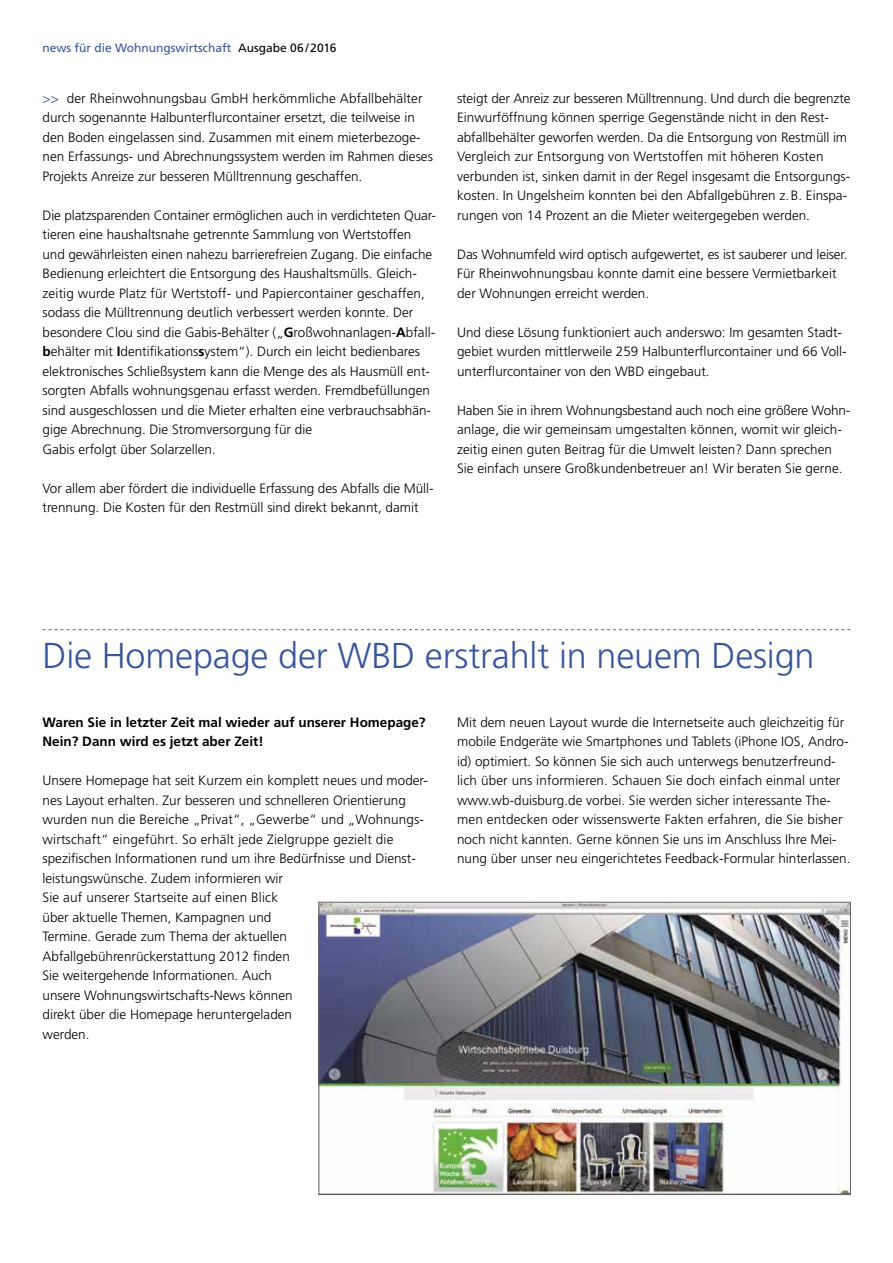
<style>
.page{position:relative;width:893px;height:1263px;background:#fff}
.page>*{position:absolute;margin:0;border:0;box-sizing:border-box;transform-origin:0 0}
.t1{font:300 36px "Frutiger";letter-spacing:-.005em;color:#39569b}
.t2{font:300 13.5px/19.5px "Frutiger";color:#000}
.t3{font:700 13.5px/19.5px "Frutiger";color:#000}
.t4{font:12px "Frutiger";color:#39569b}
.s1{color:#000}
.s2{color:#39569b}
.s3{font-weight:700}
</style>
<div class="page">
<svg style="left:43px;top:629px;width:807px;height:1px"></svg>
<img style="left:321px;top:904px;width:528px;height:289px">
<div style="left:319px;top:902px;width:532px;height:293px;border:1px solid #636363"></div>
<p class="t4" style="left:43px;top:41px;width:296px">news für die Wohnungswirtschaft <span class="s1">Ausgabe 06/2016</span></p>
<p class="t2" style="left:43px;top:88px;width:392px"><span class="s2">&gt;&gt;</span> der Rheinwohnungsbau GmbH herkömmliche Abfallbehälter durch sogenannte Halbunterflurcontainer ersetzt, die teilweise in den Boden eingelassen sind. Zusammen mit einem mieterbezoge&shy;nen Erfassungs- und Abrechnungssystem werden im Rahmen dieses Projekts Anreize zur besseren Mülltrennung geschaffen.</p>
<p class="t2" style="left:43px;top:205px;width:395px">Die platzsparenden Container ermöglichen auch in verdichteten Quar&shy;tieren eine haushaltsnahe getrennte Sammlung von Wertstoffen und gewährleisten einen nahezu barrierefreien Zugang. Die einfache Bedienung erleichtert die Entsorgung des Haushaltsmülls. Gleich&shy;zeitig wurde Platz für Wertstoff- und Papiercontainer geschaffen, sodass die Mülltrennung deutlich verbessert werden konnte. Der besondere Clou sind die Gabis-Behälter („<span class="s3">G</span>roßwohnanlagen-<span class="s3">A</span>bfall&shy;<span class="s3">b</span>ehälter mit <span class="s3">I</span>dentifikations<span class="s3">s</span>ystem“). Durch ein leicht bedienbares elektronisches Schließsystem kann die Menge des als Hausmüll ent&shy;sorgten Abfalls wohnungsgenau erfasst werden. Fremdbefüllungen sind ausgeschlossen und die Mieter erhalten eine verbrauchsabhän&shy;gige Abrechnung. Die Stromversorgung für die<br>Gabis erfolgt über Solarzellen.</p>
<p class="t2" style="left:43px;top:478px;width:393px">Vor allem aber fördert die individuelle Erfassung des Abfalls die Müll&shy;trennung. Die Kosten für den Restmüll sind direkt bekannt, damit</p>
<p class="t2" style="left:457px;top:88px;width:395px">steigt der Anreiz zur besseren Mülltrennung. Und durch die begrenzte Einwurföffnung können sperrige Gegenstände nicht in den Rest&shy;abfallbehälter geworfen werden. Da die Entsorgung von Restmüll im Vergleich zur Entsorgung von Wertstoffen mit höheren Kosten verbunden ist, sinken damit in der Regel insgesamt die Entsorgungs&shy;kosten. In Ungelsheim konnten bei den Abfallgebühren z.B. Einspa&shy;rungen von 14 Prozent an die Mieter weitergegeben werden.</p>
<p class="t2" style="left:457px;top:244px;width:392px">Das Wohnumfeld wird optisch aufgewertet, es ist sauberer und leiser.<br>Für Rheinwohnungsbau konnte damit eine bessere Vermietbarkeit der Wohnungen erreicht werden.</p>
<p class="t2" style="left:457px;top:322px;width:391px">Und diese Lösung funktioniert auch anderswo: Im gesamten Stadt&shy;gebiet wurden mittlerweile 259 Halbunterflurcontainer und 66 Voll&shy;unterflurcontainer von den WBD eingebaut.</p>
<p class="t2" style="left:457px;top:400px;width:395px">Haben Sie in ihrem Wohnungsbestand auch noch eine größere Wohn&shy;anlage, die wir gemeinsam umgestalten können, womit wir gleich&shy;zeitig einen guten Beitrag für die Umwelt leisten? Dann sprechen Sie einfach unsere Großkundenbetreuer an! Wir beraten Sie gerne.</p>
<h1 class="t1" style="left:43px;top:635px;width:774px">Die Homepage der WBD erstrahlt in neuem Design</h1>
<p class="t3" style="left:43px;top:712px;width:385px">Waren Sie in letzter Zeit mal wieder auf unserer Homepage?<br>Nein? Dann wird es jetzt aber Zeit!</p>
<p class="t2" style="left:43px;top:771px;width:386px">Unsere Homepage hat seit Kurzem ein komplett neues und moder&shy;nes Layout erhalten. Zur besseren und schnelleren Orientierung wurden nun die Bereiche „Privat“, „Gewerbe“ und „Wohnungs&shy;wirtschaft“ eingeführt. So erhält jede Zielgruppe gezielt die spezifischen Informationen rund um ihre Bedürfnisse und Dienst&shy;leistungswünsche. Zudem informieren wir<br>Sie auf unserer Startseite auf einen Blick<br>über aktuelle Themen, Kampagnen und<br>Termine. Gerade zum Thema der aktuellen Abfallgebührenrückerstattung 2012 finden<br>Sie weitergehende Informationen. Auch<br>unsere Wohnungswirtschafts-News können<br>direkt über die Homepage heruntergeladen<br>werden.</p>
<p class="t2" style="left:457px;top:712px;width:395px">Mit dem neuen Layout wurde die Internetseite auch gleichzeitig für mobile Endgeräte wie Smartphones und Tablets (iPhone IOS, Andro&shy;id) optimiert. So können Sie sich auch unterwegs benutzerfreund&shy;lich über uns informieren. Schauen Sie doch einfach einmal unter www.wb-duisburg.de vorbei. Sie werden sicher interessante The&shy;men entdecken oder wissenswerte Fakten erfahren, die Sie bisher noch nicht kannten. Gerne können Sie uns im Anschluss Ihre Mei&shy;nung über unser neu eingerichtetes Feedback-Formular hinterlassen.</p>
</div>
